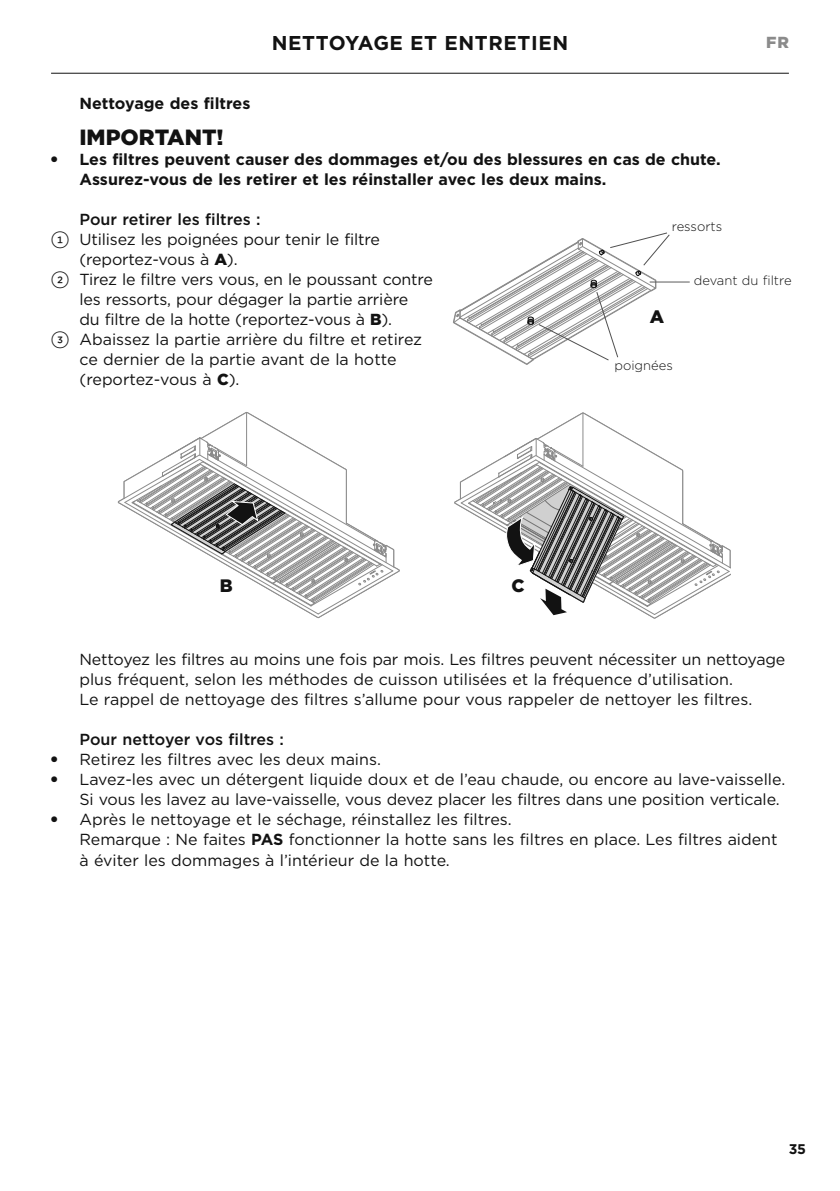
<style>
.page{position:relative;width:840px;height:1191px;background:#fff}
.page>*{position:absolute;margin:0;border:0;box-sizing:border-box;transform-origin:0 0}
.t1{font:900 22px "Gotham";color:#121212}
.t2{font:700 20px "Gotham";letter-spacing:.03em;color:#121212}
.t3{font:900 18px "Gotham";color:#121212}
.t4{font:16px/20px "Gotham";letter-spacing:-.01em;color:#121212}
.t5{font:700 16px/20px "Gotham";color:#121212}
.t6{font:500 16px "Gotham";color:#121212}
.t7{font:900 16px "Gotham";color:#8b8b8b}
.t8{font:700 14px "Gotham";color:#121212}
.t9{font:300 13px "Gotham";color:#121212}
.s1{font-family:"Gotham FP Nos";font-weight:500;font-size:18px}
.s2{font-weight:900}
.s3{font-weight:700}
</style>
<div class="page">
<hr style="left:51px;top:73px;width:737px;height:1px;background:#121212">
<svg style="left:118px;top:412px;width:281px;height:206px"></svg>
<hr style="left:246px;top:412px;width:1px;height:54px;background:#8b8b8b">
<svg style="left:454px;top:412px;width:207px;height:206px"></svg>
<hr style="left:582px;top:413px;width:1px;height:53px;background:#8b8b8b">
<svg style="left:123px;top:437px;width:271px;height:178px"></svg>
<svg style="left:459px;top:438px;width:271px;height:177px"></svg>
<svg style="left:453px;top:232px;width:217px;height:133px"></svg>
<hr style="left:649px;top:281px;width:40px;height:1px;background:#5b5b5b">
<p class="t2" style="left:271px;top:30px;width:298px">NETTOYAGE ET ENTRETIEN</p>
<p class="t7" style="left:765px;top:31px;width:24px">FR</p>
<p class="t5" style="left:79px;top:93px;width:172px">Nettoyage des filtres</p>
<h1 class="t1" style="left:79px;top:122px;width:146px">IMPORTANT!</h1>
<p class="t5" style="left:79px;top:149px;width:642px;text-indent:-28px">● Les filtres peuvent causer des dommages et/ou des blessures en cas de chute.<br>Assurez-vous de les retirer et les réinstaller avec les deux mains.</p>
<p class="t6" style="left:79px;top:209px;width:182px">Pour retirer les filtres :</p>
<p class="t4" style="left:51px;top:229px;width:330px"><span class="s1">1</span> Utilisez les poignées pour tenir le filtre</p>
<p class="t4" style="left:79px;top:249px;width:160px">(reportez-vous à <span class="s2">A</span>).</p>
<p class="t4" style="left:51px;top:269px;width:383px"><span class="s1">2</span> Tirez le filtre vers vous, en le poussant contre</p>
<p class="t4" style="left:79px;top:289px;width:330px">les ressorts, pour dégager la partie arrière</p>
<p class="t4" style="left:79px;top:309px;width:314px">du filtre de la hotte (reportez-vous à <span class="s2">B</span>).</p>
<p class="t4" style="left:51px;top:329px;width:372px"><span class="s1">3</span> Abaissez la partie arrière du filtre et retirez</p>
<p class="t4" style="left:79px;top:349px;width:318px">ce dernier de la partie avant de la hotte</p>
<p class="t4" style="left:79px;top:369px;width:161px">(reportez-vous à <span class="s2">C</span>).</p>
<p class="t9" style="left:671px;top:218px;width:52px">ressorts</p>
<p class="t9" style="left:693px;top:272px;width:99px">devant du filtre</p>
<p class="t3" style="left:649px;top:304px;width:16px">A</p>
<p class="t9" style="left:614px;top:357px;width:60px">poignées</p>
<p class="t3" style="left:220px;top:573px;width:14px">B</p>
<p class="t3" style="left:511px;top:573px;width:15px">C</p>
<p class="t4" style="left:79px;top:649px;width:707px">Nettoyez les filtres au moins une fois par mois. Les filtres peuvent nécessiter un nettoyage plus fréquent, selon les méthodes de cuisson utilisées et la fréquence d’utilisation.<br>Le rappel de nettoyage des filtres s’allume pour vous rappeler de nettoyer les filtres.</p>
<p class="t6" style="left:79px;top:729px;width:206px">Pour nettoyer vos filtres :</p>
<p class="t4" style="left:51px;top:749px;width:331px">● Retirez les filtres avec les deux mains.</p>
<p class="t4" style="left:79px;top:769px;width:707px;text-indent:-28px">● Lavez-les avec un détergent liquide doux et de l’eau chaude, ou encore au lave-vaisselle.<br>Si vous les lavez au lave-vaisselle, vous devez placer les filtres dans une position verticale.</p>
<p class="t4" style="left:79px;top:809px;width:699px;text-indent:-28px">● Après le nettoyage et le séchage, réinstallez les filtres.<br>Remarque : Ne faites <span class="s3">PAS</span> fonctionner la hotte sans les filtres en place. Les filtres aident à éviter les dommages à l’intérieur de la hotte.</p>
<p class="t8" style="left:788px;top:1139px;width:19px">35</p>
</div>
